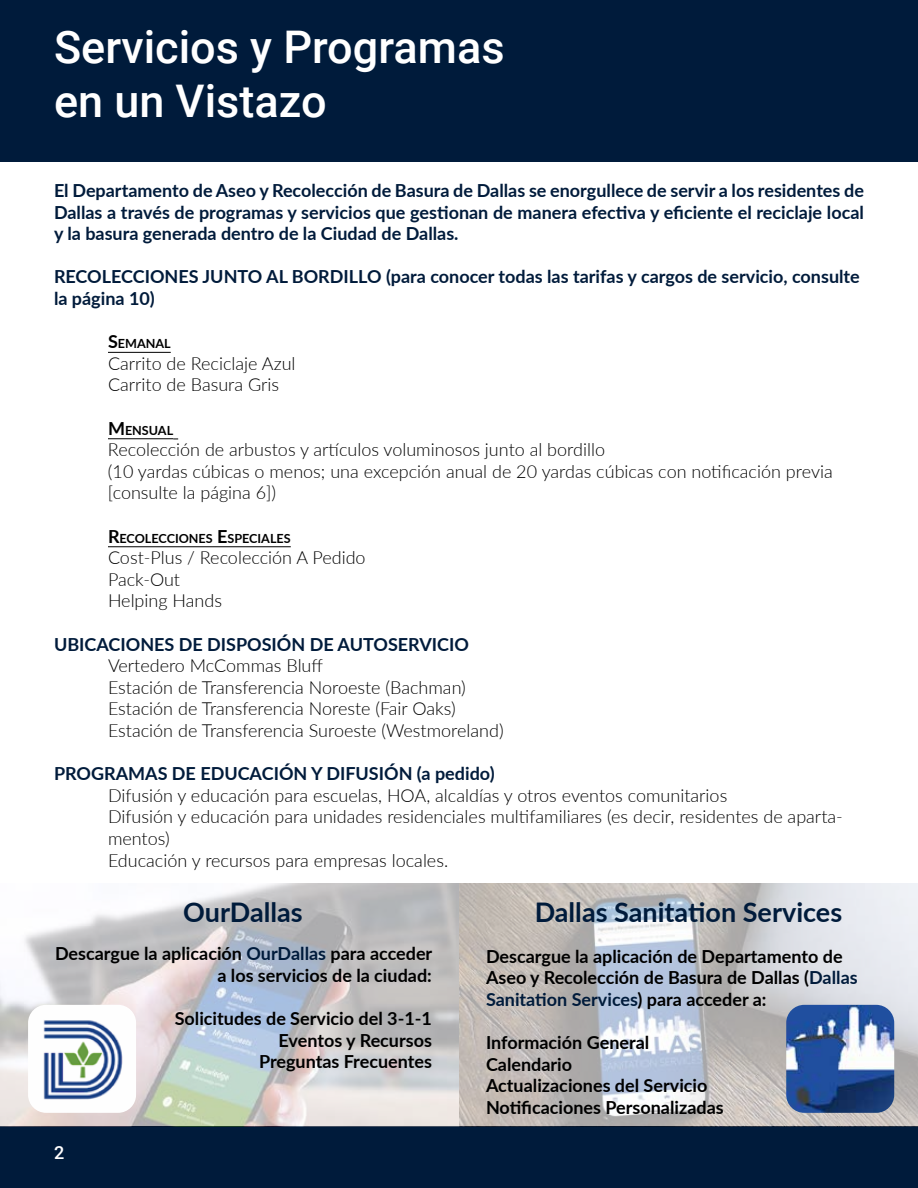
<style>
.page{position:relative;width:918px;height:1188px;background:#fff}
.page>*{position:absolute;margin:0;border:0;box-sizing:border-box;transform-origin:0 0}
.t1{font:500 45px/54px "Roboto";color:#fff}
.t2{font:700 27px "Lato";color:#001b3b}
.t3{font:300 18px/21.6px "Lato";color:#000}
.t4{font:700 18px/21.6px "Lato";color:#001b3b;text-align:justify}
.t5{font:700 18px/21.6px "Lato";color:#000;text-align:right}
.t6{font:500 18px "Roboto";color:#fff}
.t7{font:700 12.6px "Lato";color:#000}
.s1{font-size:18px}
.s2{color:#001b3b}
</style>
<div class="page">
<div style="left:0;top:0;width:918px;height:162px;background:#001b3b"></div>
<hr style="left:108px;top:352px;width:63px;height:1px;background:#000">
<hr style="left:108px;top:438px;width:65px;height:1px;background:#000">
<hr style="left:108px;top:546px;width:183px;height:1px;background:#000">
<div style="left:0;top:1126px;width:918px;height:62px;background:#001b3b"></div>
<img style="left:0;top:883px;width:918px;height:243px">
<img style="left:28px;top:1005px;width:108px;height:108px">
<img style="left:786px;top:1005px;width:108px;height:108px">
<h1 class="t1" style="left:54px;top:19px;width:452px">Servicios y Programas en un Vistazo</h1>
<p class="t4" style="left:54px;top:179px;width:811px">El Departamento de Aseo y Recolección de Basura de Dallas se enorgullece de servir a los residentes de Dallas a través de programas y servicios que gestionan de manera efectiva y eficiente el reciclaje local y la basura generada dentro de la Ciudad de Dallas.</p>
<p class="t4" style="left:54px;top:265px;width:807px">RECOLECCIONES JUNTO AL BORDILLO (para conocer todas las tarifas y cargos de servicio, consulte la página 10)</p>
<p class="t7" style="left:108px;top:334px;width:64px"><span class="s1">S</span>EMANAL</p>
<p class="t3" style="left:108px;top:352px;width:189px">Carrito de Reciclaje Azul<br>Carrito de Basura Gris</p>
<p class="t7" style="left:108px;top:421px;width:67px"><span class="s1">M</span> ENSUAL</p>
<p class="t3" style="left:108px;top:438px;width:726px">Recolección de arbustos y artículos voluminosos junto al bordillo<br>(10 yardas cúbicas o menos; una excepción anual de 20 yardas cúbicas con notificación previa [consulte la página 6])</p>
<p class="t7" style="left:108px;top:529px;width:184px"><span class="s1">R</span>ECOLECCIONES <span class="s1">E</span>SPECIALES</p>
<p class="t3" style="left:108px;top:546px;width:259px">Cost-Plus / Recolección A Pedido<br>Pack-Out<br>Helping Hands</p>
<p class="t4" style="left:54px;top:632px;width:417px">UBICACIONES DE DISPOSIÓN DE AUTOSERVICIO</p>
<p class="t3" style="left:108px;top:654px;width:397px">Vertedero McCommas Bluff<br>Estación de Transferencia Noroeste (Bachman)<br>Estación de Transferencia Noreste (Fair Oaks)<br>Estación de Transferencia Suroeste (Westmoreland)</p>
<p class="t4" style="left:54px;top:762px;width:442px">PROGRAMAS DE EDUCACIÓN Y DIFUSIÓN (a pedido)</p>
<p class="t3" style="left:108px;top:784px;width:736px">Difusión y educación para escuelas, HOA, alcaldías y otros eventos comunitarios<br>Difusión y educación para unidades residenciales multifamiliares (es decir, residentes de aparta&shy;mentos)<br>Educación y recursos para empresas locales.</p>
<h2 class="t2" style="left:183px;top:893px;width:121px">OurDallas</h2>
<p class="t5" style="left:55px;top:942px;width:379px">Descargue la aplicación <span class="s2">OurDallas</span> para acceder a los servicios de la ciudad:</p>
<p class="t5" style="left:175px;top:1007px;width:259px">Solicitudes de Servicio del 3-1-1<br>Eventos y Recursos<br>Preguntas Frecuentes</p>
<p class="t6" style="left:54px;top:1140px;width:12px">2</p>
<h2 class="t2" style="left:535px;top:893px;width:309px">Dallas Sanitation Services</h2>
<p class="t5" style="left:486px;top:944px;width:373px;text-align:left">Descargue la aplicación de Departamento de<br>Aseo y Recolección de Basura de Dallas (<span class="s2">Dallas<br>Sanitation Services</span>) para acceder a:</p>
<p class="t5" style="left:486px;top:1031px;width:239px;text-align:left">Información General<br>Calendario<br>Actualizaciones del Servicio<br>Notificaciones Personalizadas</p>
</div>
